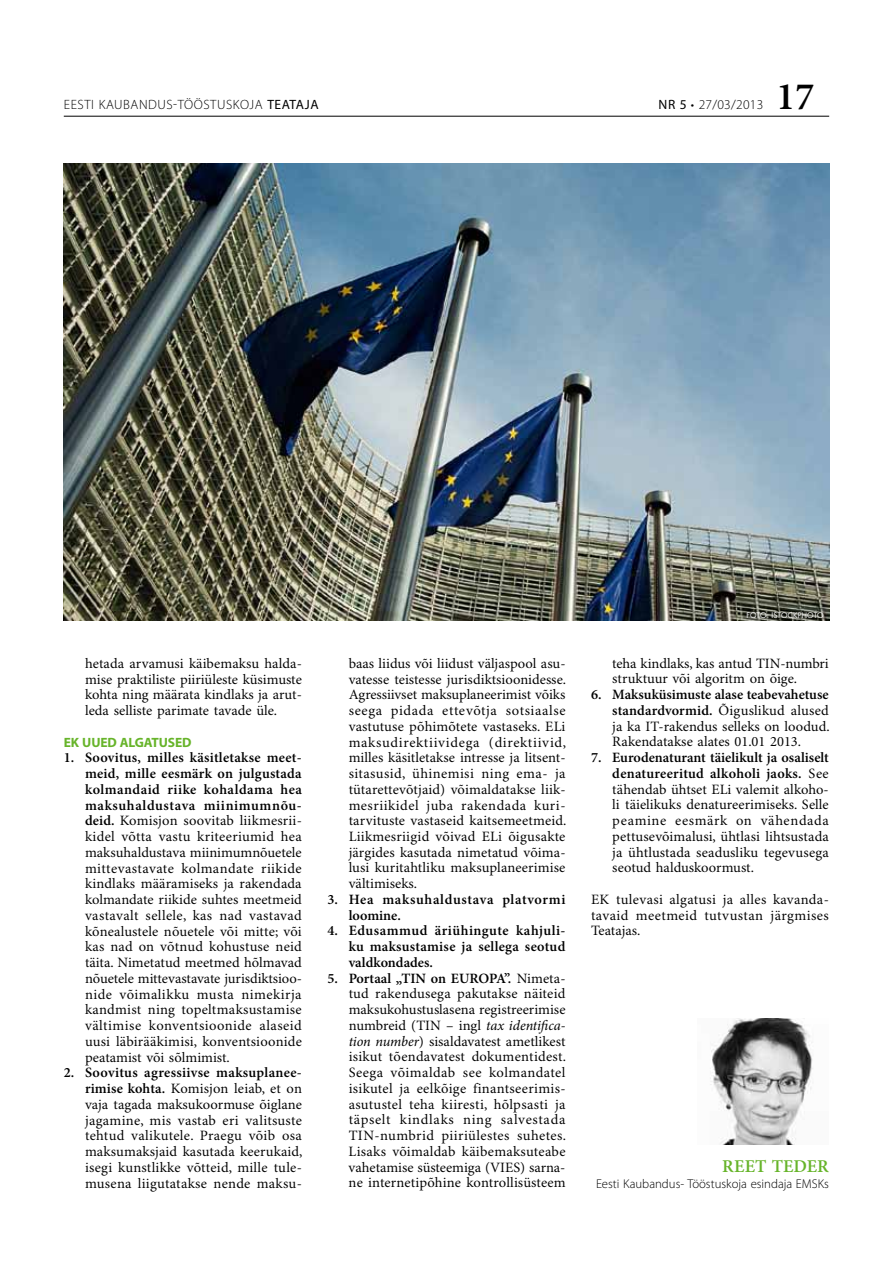
<style>
.page{position:relative;width:893px;height:1263px;background:#fff}
.page>*{position:absolute;margin:0;border:0;box-sizing:border-box;transform-origin:0 0}
.t1{font:600 39px "Minion Pro";color:#000}
.t2{font:600 18px "Minion Pro";letter-spacing:.005em;color:#67b42a}
.t3{font:14.25px/15.8px "Minion Pro";letter-spacing:.005em;color:#000;text-align:justify}
.t4{font:600 14.25px/15.8px "Minion Pro";letter-spacing:.03em;color:#000}
.t5{font:300 13.5px "Myriad Pro";letter-spacing:.04em;color:#000}
.t6{font:700 13.5px "Myriad Pro";letter-spacing:-.01em;color:#67b42a}
.t7{font:300 12.75px "Myriad Pro";color:#000}
.t8{font:7.5px "Futura Std";letter-spacing:.01em;color:#fff}
.s1{font-weight:400}
.s2{font-weight:600}
.s3{font-style:italic}
</style>
<div class="page">
<img style="left:64px;top:164px;width:765px;height:457px">
<img style="left:710px;top:1018px;width:103px;height:126px">
<hr style="left:64px;top:116px;width:765px;height:1px;background:#000">
<p class="t5" style="left:64px;top:96px;width:256px">eesti kauban dus-tööstuskoja <span class="s1">TEATAJA</span></p>
<p class="t5" style="left:659px;top:96px;width:106px"><span class="s1">NR 5</span> • 27/03/2013</p>
<h1 class="t1" style="left:776px;top:70px;width:40px">17</h1>
<p class="t3" style="left:85px;top:656px;width:218px">hetada arvamusi käibemaksu halda&shy;mise praktiliste piiriüleste küsimuste kohta ning määrata kindlaks ja arut&shy;leda selliste parimate tavade üle.</p>
<p class="t6" style="left:64px;top:733px;width:129px">EK UUED ALGATUSED</p>
<p class="t3" style="left:85px;top:750px;width:218px;text-indent:-21px"><span class="s2">1. Soovitus, milles käsitletakse meet&shy;meid, mille eesmärk on julgustada kolmandaid riike kohaldama hea maksuhaldustava miinimumnõu&shy;deid.</span> Komisjon soovitab liikmesrii&shy;kidel võtta vastu kriteeriumid hea maksuhaldustava miinimumnõuetele mittevastavate kolmandate riikide kindlaks määramiseks ja rakendada kolmandate riikide suhtes meetmeid vastavalt sellele, kas nad vastavad kõnealustele nõuetele või mitte; või kas nad on võtnud kohustuse neid täita. Nimetatud meetmed hõlmavad nõuetele mittevastavate jurisdiktsioo&shy;nide võimalikku musta nimekirja kandmist ning topeltmaksustamise vältimise konventsioonide alaseid uusi läbirääkimisi, konventsioonide peatamist või sõlmimist.</p>
<p class="t3" style="left:85px;top:1065px;width:219px;text-indent:-21px"><span class="s2">2. Soovitus agressiivse maksuplanee&shy;rimise kohta.</span> Komisjon leiab, et on vaja tagada maksukoormuse õiglane jagamine, mis vastab eri valitsuste tehtud valikutele. Praegu võib osa maksumaksjaid kasutada keerukaid, isegi kunstlikke võtteid, mille tule&shy;musena liigutatakse nende maksu-</p>
<p class="t3" style="left:349px;top:656px;width:219px">baas liidus või liidust väljaspool asu&shy;vatesse teistesse jurisdiktsioonidesse.<br>Agressiivset maksuplaneerimist võiks seega pidada ettevõtja sotsiaalse vastutuse põhimõtete vastaseks. ELi maksudirektiividega (direktiivid, milles käsitletakse intresse ja litsent&shy;sitasusid, ühinemisi ning ema- ja tütarettevõtjaid) võimaldatakse liik&shy;mesriikidel juba rakendada kuri&shy;tarvituste vastaseid kaitsemeetmeid.<br>Liikmesriigid võivad ELi õigusakte järgides kasutada nimetatud võima&shy;lusi kuritahtliku maksuplaneerimise vältimiseks.</p>
<p class="t4" style="left:349px;top:891px;width:218px;text-indent:-21px">3. Hea maksuhaldustava platvormi loomine.</p>
<p class="t4" style="left:349px;top:923px;width:218px;text-align:justify;text-indent:-21px">4. Edusammud äriühingute kahjuli&shy;ku maksustamise ja sellega seotud valdkondades.</p>
<p class="t4" style="left:327px;top:970px;width:84px">5. Portaal „TIN</p>
<p class="t4" style="left:431px;top:970px;width:31px">on EUROPA</p>
<p class="t3" style="left:349px;top:971px;width:219px;text-indent:155px"><span class="s2">”.</span> Nimeta&shy;tud rakendusega pakutakse näiteid maksukohustuslasena registreerimise numbreid (TIN – ingl <span class="s3">tax identifica&shy;tion number</span>) sisaldavatest ametlikest isikut tõendavatest dokumentidest.<br>Seega võimaldab see kolmandatel isikutel ja eelkõige finantseerimis&shy;asutustel teha kiiresti, hõlpsasti ja täpselt kindlaks ning salvestada TIN-numbrid piiriülestes suhetes.<br>Lisaks võimaldab käibemaksuteabe vahetamise süsteemiga (VIES ) sarna&shy;ne internetipõhine kontrollisüsteem</p>
<p class="t8" style="left:746px;top:611px;width:79px">FOTO: ISTOCKPHOTO</p>
<p class="t3" style="left:612px;top:656px;width:218px">teha kindlaks, kas antud TIN-numbri struktuur või algoritm on õige.</p>
<p class="t3" style="left:612px;top:687px;width:219px;text-indent:-21px"><span class="s2">6. Maksuküsimuste alase teabevahetuse standardvormid.</span> Õiguslikud alused ja ka IT-rakendus selleks on loodud.<br>Rakendatakse alates 01.01 2013.</p>
<p class="t3" style="left:612px;top:750px;width:218px;text-indent:-21px"><span class="s2">7. Eurodenaturant täielikult ja osaliselt denatureeritud alkoholi jaoks.</span> See tähendab ühtset ELi valemit alkoho&shy;li täielikuks denatureerimiseks. Selle peamine eesmärk on vähendada pettusevõimalusi, ühtlasi lihtsustada ja ühtlustada seadusliku tegevusega seotud halduskoormust.</p>
<p class="t3" style="left:591px;top:892px;width:239px">EK tulevasi algatusi ja alles kavanda&shy;tavaid meetmeid tutvustan järgmises Teatajas.</p>
<p class="t2" style="left:722px;top:1154px;width:104px">reet teder</p>
<p class="t7" style="left:596px;top:1176px;width:234px">Eesti Kaubandus- Tööstuskoja esindaja EMS Ks</p>
</div>
